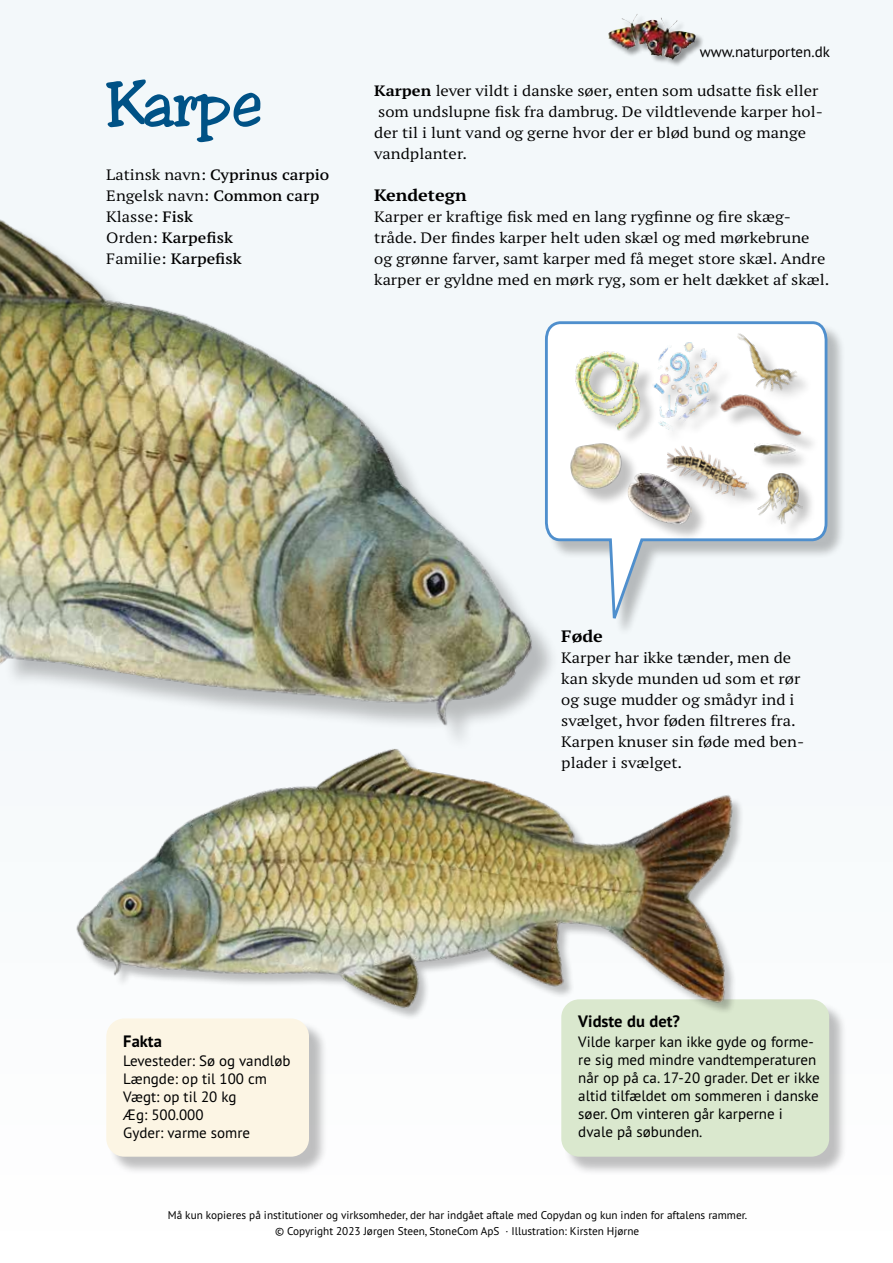
<style>
.page{position:relative;width:893px;height:1263px;background:#f3f8fa}
.page>*{position:absolute;margin:0;border:0;box-sizing:border-box;transform-origin:0 0}
.t1{font:60px "Toledo";color:#005286}
.t2{font:700 16.5px "PT Sans Pro";color:#000}
.t3{font:700 expanded 16.5px "PT Serif Pro";color:#000}
.t4{font:expanded 15px/21px "PT Serif Pro";color:#000}
.t5{font:15px/18px "PT Sans Pro";color:#000}
.t6{font:600 expanded 15px/21px "PT Serif Pro";color:#000}
.t7{font:11.25px/16.5px "PT Sans Pro";color:#000;text-align:center}
.s1{font-weight:400}
.s2{font-weight:700}
</style>
<div class="page">
<div style="left:608px;top:14px;width:96px;height:54px;background:#000;opacity:.4"></div>
<img style="left:608px;top:14px;width:58px;height:42px">
<div style="left:109px;top:1020px;width:219px;height:155px;background:#000;opacity:.25"></div>
<div style="left:106px;top:1018px;width:203px;height:139px;background:#fcf5e4;border-radius:18px"></div>
<div style="left:564px;top:1001px;width:284px;height:174px;background:#000;opacity:.25"></div>
<div style="left:561px;top:999px;width:268px;height:158px;background:#dae8ce;border-radius:18px"></div>
<img style="left:0;top:219px;width:550px;height:472px">
<img style="left:76px;top:691px;width:688px;height:391px">
<div style="left:547px;top:323px;width:299px;height:314px;background:#000;opacity:.25"></div>
<svg style="left:543px;top:320px;width:286px;height:313px"></svg>
<div style="left:761px;top:477px;width:56px;height:63px;background:#000;opacity:.25"></div>
<img style="left:756px;top:472px;width:46px;height:52px">
<div style="left:724px;top:398px;width:96px;height:56px;background:#000;opacity:.25"></div>
<img style="left:734px;top:403px;width:70px;height:47px">
<div style="left:757px;top:447px;width:54px;height:25px;background:#000;opacity:.25"></div>
<img style="left:754px;top:443px;width:41px;height:12px">
<div style="left:742px;top:337px;width:72px;height:71px;background:#000;opacity:.25"></div>
<img style="left:720px;top:320px;width:81px;height:83px">
<div style="left:670px;top:450px;width:93px;height:62px;background:#000;opacity:.25"></div>
<img style="left:666px;top:445px;width:82px;height:51px">
<div style="left:574px;top:446px;width:65px;height:61px;background:#000;opacity:.25"></div>
<img style="left:569px;top:441px;width:54px;height:50px">
<div style="left:630px;top:476px;width:78px;height:66px;background:#000;opacity:.25"></div>
<img style="left:627px;top:470px;width:64px;height:55px">
<div style="left:579px;top:345px;width:155px;height:102px;background:#000;opacity:.25"></div>
<img style="left:569px;top:343px;width:147px;height:88px">
<h1 class="t1" style="left:106px;top:67px;width:158px">Karpe</h1>
<p class="t6" style="left:106px;top:164px;width:225px"><span class="s1">Latinsk navn:</span> Cyprinus carpio<br><span class="s1">Engelsk navn:</span> Common carp<br><span class="s1">Klasse:</span> Fisk<br><span class="s1">Orden:</span> Karpefisk<br><span class="s1">Familie:</span> Karpefisk</p>
<p class="t5" style="left:700px;top:42px;width:132px">www.naturporten.dk</p>
<p class="t4" style="left:374px;top:80px;width:450px"><span class="s2">Karpen</span> lever vildt i danske søer, enten som udsatte fisk eller som undslupne fisk fra dambrug. De vildtlevende karper hol&shy;der til i lunt vand og gerne hvor der er blød bund og mange vandplanter.</p>
<p class="t3" style="left:374px;top:184px;width:94px">Kendetegn</p>
<p class="t4" style="left:374px;top:206px;width:457px">Karper er kraftige fisk med en lang rygfinne og fire skæg&shy;tråde. Der findes karper helt uden skæl og med mørkebrune og grønne farver, samt karper med få meget store skæl. Andre karper er gyldne med en mørk ryg, som er helt dækket af skæl.</p>
<p class="t2" style="left:123px;top:1030px;width:40px">Fakta</p>
<p class="t5" style="left:123px;top:1051px;width:169px">Levesteder: Sø og vandløb<br>Længde: op til 100 cm<br>Vægt: op til 20 kg<br>Æg: 500.000<br>Gyder: varme somre</p>
<p class="t3" style="left:561px;top:625px;width:43px">Føde</p>
<p class="t4" style="left:561px;top:647px;width:244px">Karper har ikke tænder, men de kan skyde munden ud som et rør og suge mudder og smådyr ind i svælget, hvor føden filtreres fra.<br>Karpen knuser sin føde med ben&shy;plader i svælget.</p>
<p class="t2" style="left:578px;top:1011px;width:103px">Vidste du det?</p>
<p class="t5" style="left:578px;top:1032px;width:243px">Vilde karper kan ikke gyde og forme&shy;re sig med mindre vandtemperaturen når op på ca. 17-20 grader. Det er ikke altid tilfældet om sommeren i danske søer. Om vinteren går karperne i dvale på søbunden.</p>
<p class="t7" style="left:168px;top:1206px;width:581px">Må kun kopieres på institutioner og virksomheder, der har indgået aftale med Copydan og kun inden for aftalens rammer. © Copyright 2023 Jørgen Steen, StoneCom ApS · Illustration: Kirsten Hjørne</p>
</div>
